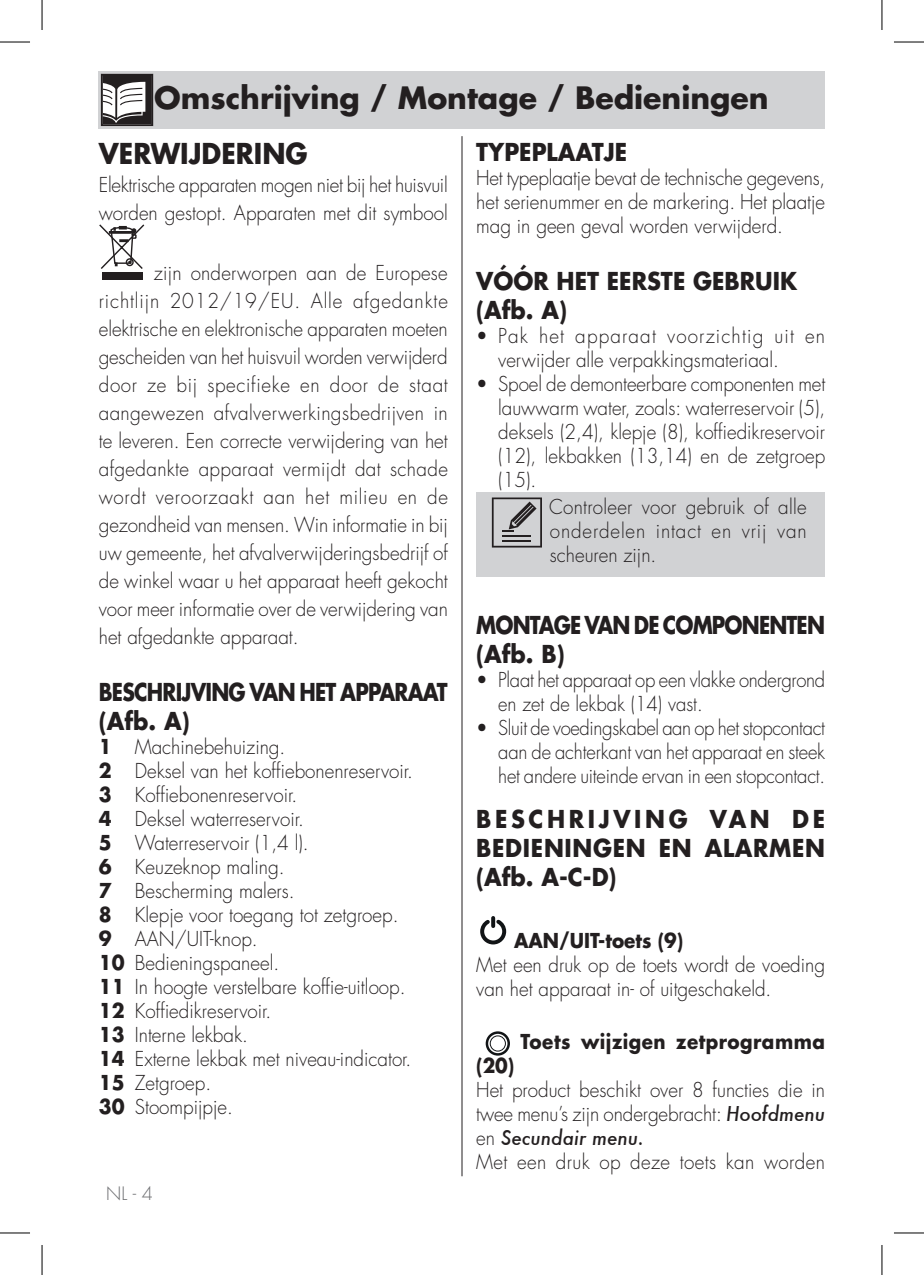
<style>
.page{position:relative;width:924px;height:1275px;background:#fff}
.page>*{position:absolute;margin:0;border:0;box-sizing:border-box;transform-origin:0 0}
.t1{font:700 30px "Futura";color:#231f20}
.t2{font:700 28px "Futura";color:#231f20;scale:.94 1}
.t3{font:700 24px/28.8px "Futura";color:#231f20;scale:.94 1}
.t4{font:700 24px/28.8px "Futura";letter-spacing:-.035em;color:#231f20;scale:.85 1}
.t5{font:700 24px/28.8px "Futura";letter-spacing:-.04em;color:#231f20;scale:.85 1}
.t6{font:300 20px/24px "Futura";color:#231f20;scale:.94 1}
.t7{font:700 20px "Futura";letter-spacing:.025em;color:#231f20;scale:.92 1}
.t8{font:700 20px "Futura";color:#231f20;scale:.92 1}
.t9{font:300 18px "Futura";color:#6d6e71}
.s1{font-weight:700}
.s2{font-weight:500;font-style:italic}
</style>
<div class="page">
<hr style="left:461px;top:136px;width:1px;height:1040px;background:#231f20">
<div style="left:99px;top:71px;width:725px;height:58px;background:#d1d2d4"></div>
<div style="left:102px;top:272px;width:40px;height:8px;background:#231f20"></div>
<svg style="left:99px;top:224px;width:46px;height:45px"></svg>
<div style="left:476px;top:492px;width:348px;height:84px;background:#d1d2d4"></div>
<svg style="left:491px;top:497px;width:50px;height:50px"></svg>
<svg style="left:480px;top:916px;width:27px;height:29px"></svg>
<div style="left:485px;top:1031px;width:24px;height:24px;border:2px solid #111416;border-radius:50%"></div>
<div style="left:489px;top:1035px;width:16px;height:16px;border:1px solid #111416;border-radius:50%"></div>
<svg style="left:101px;top:74px;width:52px;height:52px;background:#817f80"></svg>
<hr style="left:0;top:42px;width:30px;height:1px;background:#000">
<hr style="left:893px;top:42px;width:30px;height:1px;background:#000">
<hr style="left:0;top:1232px;width:30px;height:1px;background:#000">
<hr style="left:893px;top:1232px;width:30px;height:1px;background:#000">
<hr style="left:42px;top:0;width:1px;height:30px;background:#000">
<hr style="left:42px;top:1245px;width:1px;height:30px;background:#000">
<hr style="left:881px;top:0;width:1px;height:30px;background:#000">
<hr style="left:881px;top:1245px;width:1px;height:30px;background:#000">
<h1 class="t1" style="left:154px;top:84px;width:616px">Omschrijving / Montage / Bedieningen</h1>
<h2 class="t2" style="left:99px;top:140px;width:224px">VERWIJDERING</h2>
<p class="t6" style="left:99px;top:172px;width:372px;line-height:28px">Elektrische apparaten mogen niet bij het huisvuil worden gestopt. Apparaten met dit symbool</p>
<p class="t6" style="left:99px;top:260px;width:373px;line-height:28px;text-align:justify;text-indent:55px">zijn onderworpen aan de Europese richtlijn 2012/19/EU. Alle afgedankte elektrische en elektronische apparaten moeten gescheiden van het huisvuil worden verwijderd door ze bij specifieke en door de staat aangewezen afvalverwerkingsbedrijven in te leveren. Een correcte verwijdering van het afgedankte apparaat vermijdt dat schade wordt veroorzaakt aan het milieu en de gezondheid van mensen. Win informatie in bij uw gemeente, het afvalverwijderingsbedrijf of de winkel waar u het apparaat heeft gekocht voor meer informatie over de verwijdering van het afgedankte apparaat.</p>
<p class="t4" style="left:99px;top:679px;width:412px">BESCHRIJVING VAN HET APPARAAT (Afb. A)</p>
<p class="t6" style="left:99px;top:736px;width:335px"><span class="s1">1</span> Machinebehuizing.<br><span class="s1">2</span> Deksel van het koffiebonenreservoir.<br><span class="s1">3</span> Koffiebonenreservoir.<br><span class="s1">4</span> Deksel waterreservoir.<br><span class="s1">5</span> Waterreservoir (1,4 l).<br><span class="s1">6</span> Keuzeknop maling.<br><span class="s1">7</span> Bescherming malers.<br><span class="s1">8</span> Klepje voor toegang tot zetgroep.<br><span class="s1">9</span> AAN/UIT-knop.<br><span class="s1">10</span> Bedieningspaneel.<br><span class="s1">11</span> In hoogte verstelbare koffie-uitloop.<br><span class="s1">12</span> Koffiedikreservoir.<br><span class="s1">13</span> Interne lekbak.<br><span class="s1">14</span> Externe lekbak met niveau-indicator.<br><span class="s1">15</span> Zetgroep.<br><span class="s1">30</span> Stoompijpje.</p>
<p class="t9" style="left:106px;top:1184px;width:48px">NL - 4</p>
<p class="t3" style="left:476px;top:139px;width:162px">TYPEPLAATJE</p>
<p class="t6" style="left:476px;top:167px;width:373px;text-align:justify">Het typeplaatje bevat de technische gegevens, het serienummer en de markering. Het plaatje mag in geen geval worden verwijderd.</p>
<p class="t3" style="left:476px;top:269px;width:343px">VÓÓR HET EERSTE GEBRUIK (Afb. A)</p>
<p class="t6" style="left:498px;top:325px;width:349px;text-indent:-22px">• Pak het apparaat voorzichtig uit en verwijder alle verpakkingsmateriaal.</p>
<p class="t6" style="left:498px;top:373px;width:349px;text-align:justify;text-indent:-22px">• Spoel de demonteerbare componenten met lauwwarm water, zoals: waterreservoir (5), deksels (2,4), klepje (8), koffiedikreservoir (12), lekbakken (13,14) en de zetgroep (15).</p>
<p class="t6" style="left:549px;top:496px;width:275px;text-align:justify">Controleer voor gebruik of alle onderdelen intact en vrij van scheuren zijn.</p>
<p class="t5" style="left:476px;top:612px;width:411px">MONTAGE VAN DE COMPONENTEN (Afb. B)</p>
<p class="t6" style="left:498px;top:669px;width:349px;text-indent:-22px">• Plaat het apparaat op een vlakke ondergrond en zet de lekbak (14) vast.</p>
<p class="t6" style="left:498px;top:717px;width:349px;text-align:justify;text-indent:-22px">• Sluit de voedingskabel aan op het stopcontact aan de achterkant van het apparaat en steek het andere uiteinde ervan in een stopcontact.</p>
<p class="t3" style="left:476px;top:807px;width:372px;text-align:justify">BESCHRIJVING VAN DE BEDIENINGEN EN ALARMEN (Afb. A-C-D)</p>
<p class="t8" style="left:514px;top:931px;width:185px">AAN/UIT-toets (9)</p>
<p class="t6" style="left:476px;top:954px;width:372px">Met een druk op de toets wordt de voeding van het apparaat in- of uitgeschakeld.</p>
<p class="t7" style="left:520px;top:1032px;width:332px">Toets wijzigen zetprogramma</p>
<p class="t7" style="left:476px;top:1056px;width:43px">(20)</p>
<p class="t6" style="left:476px;top:1079px;width:372px">Het product beschikt over 8 functies die in twee menu’s zijn ondergebracht: <span class="s2">Hoofdmenu </span>en <span class="s2">Secundair menu.<br></span>Met een druk op deze toets kan worden</p>
</div>
